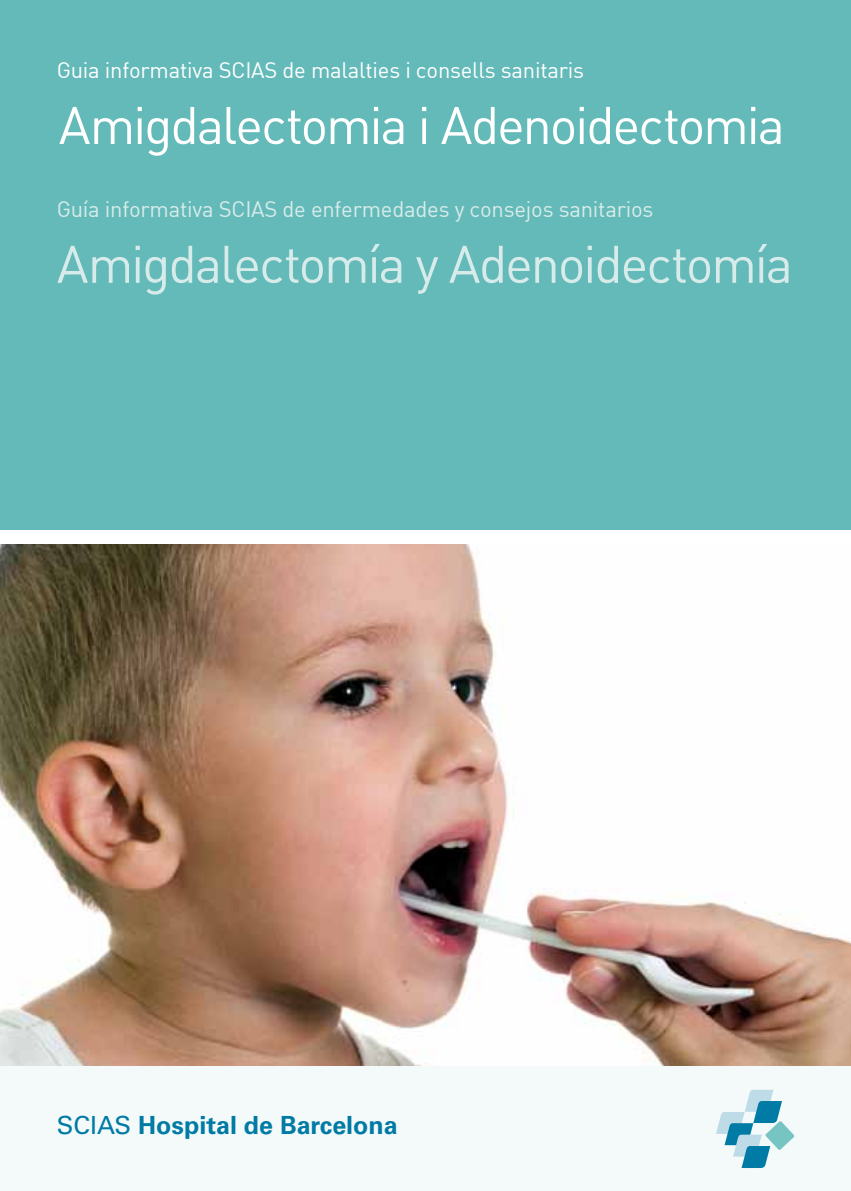
<style>
.page{position:relative;width:851px;height:1191px;background:#fff}
.page>*{position:absolute;margin:0;border:0;box-sizing:border-box;transform-origin:0 0}
.t1{font:52px "DIN";letter-spacing:-.04em;color:#d7ecea}
.t2{font:52px "DIN";letter-spacing:-.035em;color:#fff}
.t3{font:52px "DIN";letter-spacing:-.01em;color:#fff}
.t4{font:700 25px "Univers LT";color:#007ba5}
.t5{font:22px "DIN";letter-spacing:-.01em;color:#d7ecea}
.t6{font:22px "DIN";letter-spacing:-.01em;color:#fff}
.s1{font-weight:400}
</style>
<div class="page">
<img style="left:0;top:544px;width:850px;height:522px">
<div style="left:0;top:1066px;width:850px;height:125px;background:#f4faf9"></div>
<svg style="left:716px;top:1089px;width:78px;height:79px"></svg>
<div style="left:0;top:0;width:850px;height:529px;background:#64bab9"></div>
<p class="t6" style="left:57px;top:55px;width:529px">Guia informativa SCIAS de malalties i consells sanitaris</p>
<h1 class="t3" style="left:50px;top:88px;width:396px">Dieta Hipolipídica</h1>
<h1 class="t2" style="left:59px;top:93px;width:727px">Amigdalectomia i Adenoidectomia</h1>
<p class="t5" style="left:57px;top:195px;width:598px">Guía informativa SCIAS de enfermedades y consejos sanitarios</p>
<h1 class="t1" style="left:57px;top:231px;width:737px">Amigdalectomía y Adenoidectomía</h1>
<p class="t4" style="left:57px;top:1111px;width:342px"><span class="s1">SCIAS</span> Hospital de Barcelona</p>
</div>
